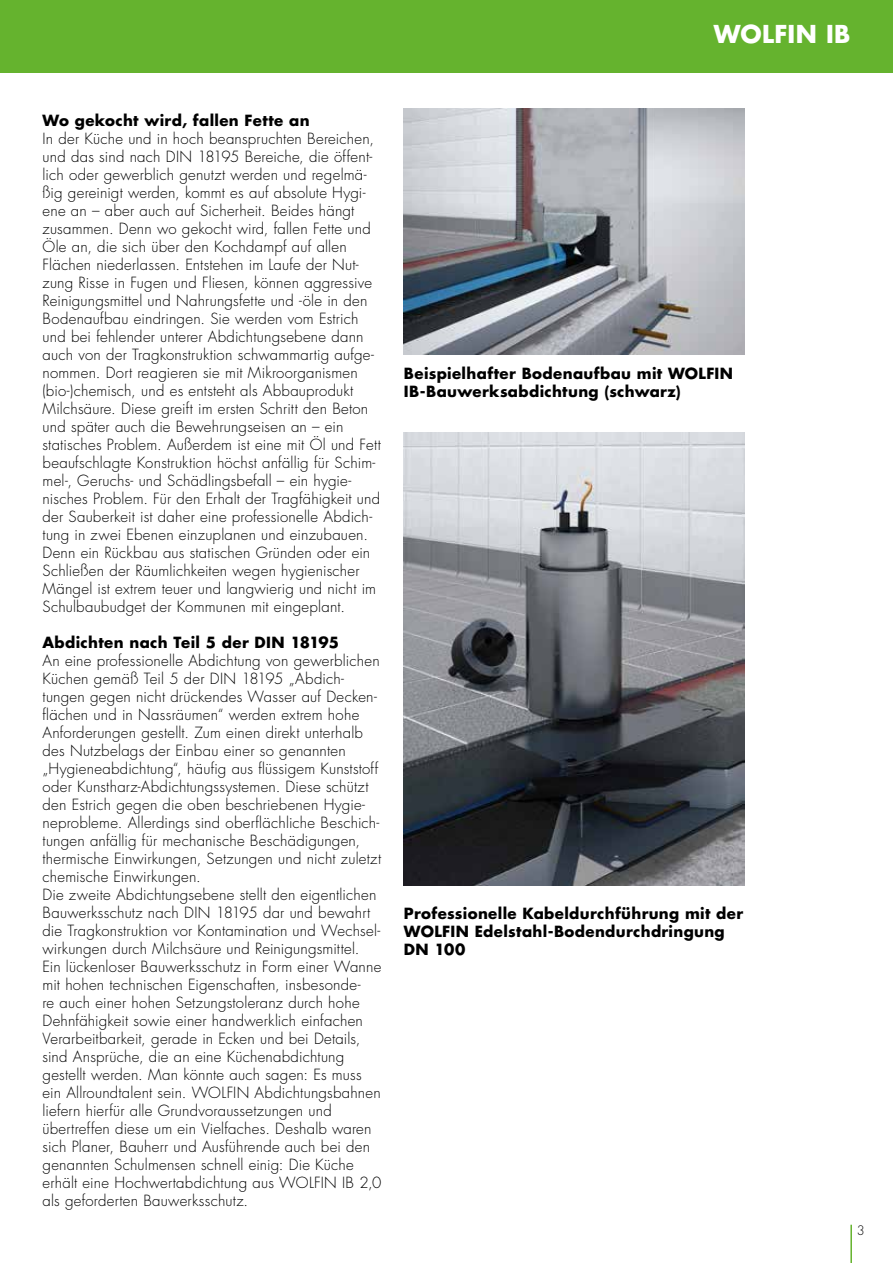
<style>
.page{position:relative;width:893px;height:1263px;background:#fff}
.page>*{position:absolute;margin:0;border:0;box-sizing:border-box;transform-origin:0 0}
.t1{font:700 24px "Futura Std";letter-spacing:.015em;color:#fff}
.t2{font:300 15px/18px "Futura Std";letter-spacing:.01em;color:#000}
.t3{font:700 15px/18px "Futura Std";letter-spacing:.02em;color:#000}
.t4{font:300 12.75px "Futura Std";color:#000}
</style>
<div class="page">
<hr style="left:850px;top:1225px;width:2px;height:38px;background:#65b32e">
<div style="left:0;top:0;width:893px;height:72px;background:#65b32e"></div>
<img style="left:404px;top:109px;width:340px;height:245px">
<img style="left:404px;top:432px;width:340px;height:454px">
<h1 class="t1" style="left:714px;top:18px;width:138px">WOLFIN IB</h1>
<p class="t3" style="left:43px;top:111px;width:269px">Wo gekocht wird, fallen Fette an</p>
<p class="t2" style="left:43px;top:130px;width:340px">In der Küche und in hoch beanspruchten Bereichen, und das sind nach DIN 18195 Bereiche, die öffent&shy;lich oder gewerblich genutzt werden und regelmä&shy;ßig gereinigt werden, kommt es auf absolute Hygi&shy;ene an – aber auch auf Sicherheit. Beides hängt zusammen. Denn wo gekocht wird, fallen Fette und Öle an, die sich über den Kochdampf auf allen Flächen niederlassen. Entstehen im Laufe der Nut&shy;zung Risse in Fugen und Fliesen, können aggressive Reinigungsmittel und Nahrungsfette und -öle in den Bodenaufbau eindringen. Sie werden vom Estrich und bei fehlender unterer Abdichtungsebene dann auch von der Tragkonstruktion schwammartig aufge&shy;nommen. Dort reagieren sie mit Mikroorganismen (bio-)chemisch, und es entsteht als Abbauprodukt Milchsäure. Diese greift im ersten Schritt den Beton und später auch die Bewehrungseisen an – ein statisches Problem. Außerdem ist eine mit Öl und Fett beaufschlagte Konstruktion höchst anfällig für Schim&shy;mel-, Geruchs- und Schädlingsbefall – ein hygie&shy;nisches Problem. Für den Erhalt der Tragfähigkeit und der Sauberkeit ist daher eine professionelle Abdich&shy;tung in zwei Ebenen einzuplanen und einzubauen.<br>Denn ein Rückbau aus statischen Gründen oder ein Schließen der Räumlichkeiten wegen hygienischer Mängel ist extrem teuer und langwierig und nicht im Schulbaubudget der Kommunen mit eingeplant.</p>
<p class="t3" style="left:43px;top:633px;width:298px">Abdichten nach Teil 5 der DIN 18195</p>
<p class="t2" style="left:43px;top:652px;width:341px">An eine professionelle Abdichtung von gewerblichen Küchen gemäß Teil 5 der DIN 18195 „Abdich&shy;tungen gegen nicht drückendes Wasser auf Decken&shy;flächen und in Nassräumen“ werden extrem hohe Anforderungen gestellt. Zum einen direkt unterhalb des Nutzbelags der Einbau einer so genannten „Hygieneabdichtung“, häufig aus flüssigem Kunststoff oder Kunstharz-Abdichtungssystemen. Diese schützt den Estrich gegen die oben beschriebenen Hygie&shy;neprobleme. Allerdings sind oberflächliche Beschich&shy;tungen anfällig für mechanische Beschädigungen, thermische Einwirkungen, Setzungen und nicht zuletzt chemische Einwirkungen.<br>Die zweite Abdichtungsebene stellt den eigentlichen Bauwerksschutz nach DIN 18195 dar und bewahrt die Tragkonstruktion vor Kontamination und Wechsel&shy;wirkungen durch Milchsäure und Reinigungsmittel.<br>Ein lückenloser Bauwerksschutz in Form einer Wanne mit hohen technischen Eigenschaften, insbesonde-<br>re auch einer hohen Setzungstoleranz durch hohe Dehnfähigkeit sowie einer handwerklich einfachen Verarbeitbarkeit, gerade in Ecken und bei Details, sind Ansprüche, die an eine Küchenabdichtung gestellt werden. Man könnte auch sagen: Es muss ein Allroundtalent sein. WOLFIN Abdichtungsbahnen liefern hierfür alle Grundvoraussetzungen und übertreffen diese um ein Vielfaches. Deshalb waren sich Planer, Bauherr und Ausführende auch bei den genannten Schulmensen schnell einig: Die Küche erhält eine Hochwertabdichtung aus WOLFIN IB 2,0 als geforderten Bauwerksschutz.</p>
<p class="t3" style="left:404px;top:364px;width:331px">Beispielhafter Bodenaufbau mit WOLFIN<br>IB-Bauwerksabdichtung (schwarz)</p>
<p class="t3" style="left:404px;top:904px;width:341px">Professionelle Kabeldurchführung mit der<br>WOLFIN Edelstahl-Bodendurchdringung<br>DN 100</p>
<p class="t4" style="left:857px;top:1223px;width:9px">3</p>
</div>
